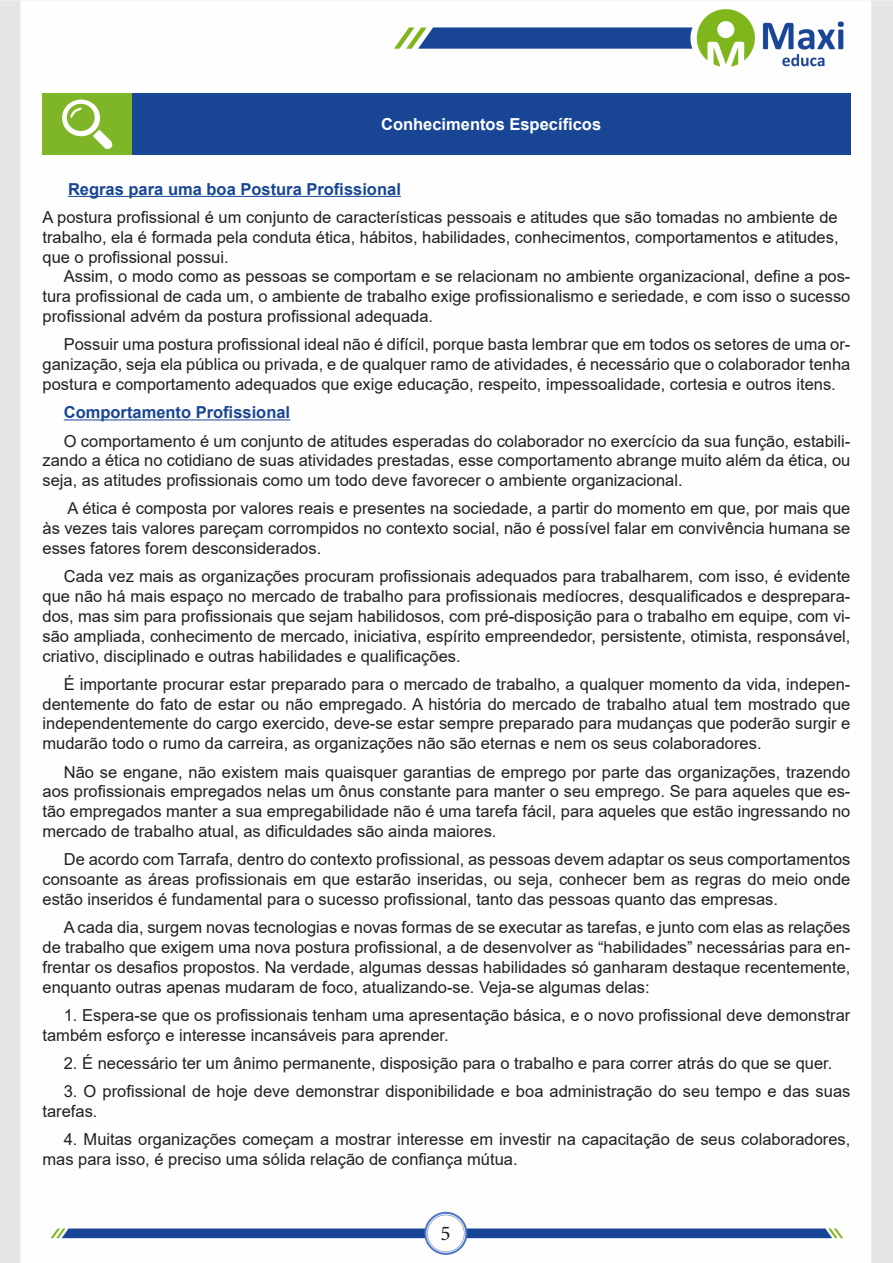
<style>
.page{position:relative;width:893px;height:1263px;background:#fff}
.page>*{position:absolute;margin:0;border:0;box-sizing:border-box;transform-origin:0 0}
.t1{font:21px "Minion Pro";color:#231f20}
.Texto{font:16.5px/19.8px "Arial";color:#231f20;text-align:justify}
.TEXTO_BASE{font:700 16.5px "Arial";color:#184695}
.Texto-2{font:700 16.5px "Arial";color:#184695}
.Titulo_de_Caixa{font:700 16.5px "Arial";color:#fff}
</style>
<div class="page">
<img style="left:0;top:0;width:893px;height:1263px">
<hr style="left:68px;top:196px;width:333px;height:1px;background:#184695">
<hr style="left:64px;top:420px;width:226px;height:1px;background:#184695">
<div style="left:43px;top:94px;width:89px;height:61px;background:#7fb628"></div>
<div style="left:132px;top:94px;width:718px;height:61px;background:#184695"></div>
<svg style="left:62px;top:100px;width:51px;height:49px"></svg>
<p class="Titulo_de_Caixa" style="left:381px;top:113px;width:222px">Conhecimentos Específicos</p>
<p class="TEXTO_BASE" style="left:68px;top:177px;width:334px">Regras para uma boa Postura Profissional</p>
<p class="Texto" style="left:43px;top:207px;width:798px">A postura profissional é um conjunto de características pessoais e atitudes que são tomadas no ambiente de trabalho, ela é formada pela conduta ética, hábitos, habilidades, conhecimentos, comportamentos e atitudes, que o profissional possui.</p>
<p class="Texto" style="left:43px;top:267px;width:809px;text-indent:21px">Assim, o modo como as pessoas se comportam e se relacionam no ambiente organizacional, define a pos&shy;tura profissional de cada um, o ambiente de trabalho exige profissionalismo e seriedade, e com isso o sucesso profissional advém da postura profissional adequada.</p>
<p class="Texto" style="left:43px;top:334px;width:809px;text-indent:21px">Possuir uma postura profissional ideal não é difícil, porque basta lembrar que em todos os setores de uma or&shy;ganização, seja ela pública ou privada, e de qualquer ramo de atividades, é necessário que o colaborador tenha postura e comportamento adequados que exige educação, respeito, impessoalidade, cortesia e outros itens.</p>
<p class="Texto-2" style="left:64px;top:401px;width:228px">Comportamento Profissional</p>
<p class="Texto" style="left:43px;top:431px;width:809px;text-indent:21px">O comportamento é um conjunto de atitudes esperadas do colaborador no exercício da sua função, estabili&shy;zando a ética no cotidiano de suas atividades prestadas, esse comportamento abrange muito além da ética, ou seja, as atitudes profissionais como um todo deve favorecer o ambiente organizacional.</p>
<p class="Texto" style="left:43px;top:499px;width:809px;text-indent:25px">A ética é composta por valores reais e presentes na sociedade, a partir do momento em que, por mais que às vezes tais valores pareçam corrompidos no contexto social, não é possível falar em convivência humana se esses fatores forem desconsiderados.</p>
<p class="Texto" style="left:43px;top:566px;width:809px;text-indent:21px">Cada vez mais as organizações procuram profissionais adequados para trabalharem, com isso, é evidente que não há mais espaço no mercado de trabalho para profissionais medíocres, desqualificados e desprepara&shy;dos, mas sim para profissionais que sejam habilidosos, com pré-disposição para o trabalho em equipe, com vi&shy;são ampliada, conhecimento de mercado, iniciativa, espírito empreendedor, persistente, otimista, responsável, criativo, disciplinado e outras habilidades e qualificações.</p>
<p class="Texto" style="left:43px;top:674px;width:809px;text-indent:21px">É importante procurar estar preparado para o mercado de trabalho, a qualquer momento da vida, indepen&shy;dentemente do fato de estar ou não empregado. A história do mercado de trabalho atual tem mostrado que independentemente do cargo exercido, deve-se estar sempre preparado para mudanças que poderão surgir e mudarão todo o rumo da carreira, as organizações não são eternas e nem os seus colaboradores.</p>
<p class="Texto" style="left:43px;top:762px;width:809px;text-indent:21px">Não se engane, não existem mais quaisquer garantias de emprego por parte das organizações, trazendo aos profissionais empregados nelas um ônus constante para manter o seu emprego. Se para aqueles que es&shy;tão empregados manter a sua empregabilidade não é uma tarefa fácil, para aqueles que estão ingressando no mercado de trabalho atual, as dificuldades são ainda maiores.</p>
<p class="Texto" style="left:43px;top:849px;width:809px;text-indent:21px">De acordo com Tarrafa, dentro do contexto profissional, as pessoas devem adaptar os seus comportamentos consoante as áreas profissionais em que estarão inseridas, ou seja, conhecer bem as regras do meio onde estão inseridos é fundamental para o sucesso profissional, tanto das pessoas quanto das empresas.</p>
<p class="Texto" style="left:43px;top:917px;width:809px;text-indent:21px">A cada dia, surgem novas tecnologias e novas formas de se executar as tarefas, e junto com elas as relações de trabalho que exigem uma nova postura profissional, a de desenvolver as “habilidades” necessárias para en&shy;frentar os desafios propostos. Na verdade, algumas dessas habilidades só ganharam destaque recentemente, enquanto outras apenas mudaram de foco, atualizando-se. Veja-se algumas delas:</p>
<p class="Texto" style="left:43px;top:1005px;width:809px;text-indent:21px">1. Espera-se que os profissionais tenham uma apresentação básica, e o novo profissional deve demonstrar também esforço e interesse incansáveis para aprender.</p>
<p class="Texto" style="left:64px;top:1053px;width:770px">2. É necessário ter um ânimo permanente, disposição para o trabalho e para correr atrás do que se quer.</p>
<p class="Texto" style="left:43px;top:1081px;width:809px;text-indent:21px">3. O profissional de hoje deve demonstrar disponibilidade e boa administração do seu tempo e das suas tarefas.</p>
<p class="Texto" style="left:43px;top:1129px;width:809px;text-indent:21px">4. Muitas organizações começam a mostrar interesse em investir na capacitação de seus colaboradores, mas para isso, é preciso uma sólida relação de confiança mútua.</p>
<p class="t1" style="left:440px;top:1219px;width:12px">5</p>
</div>
